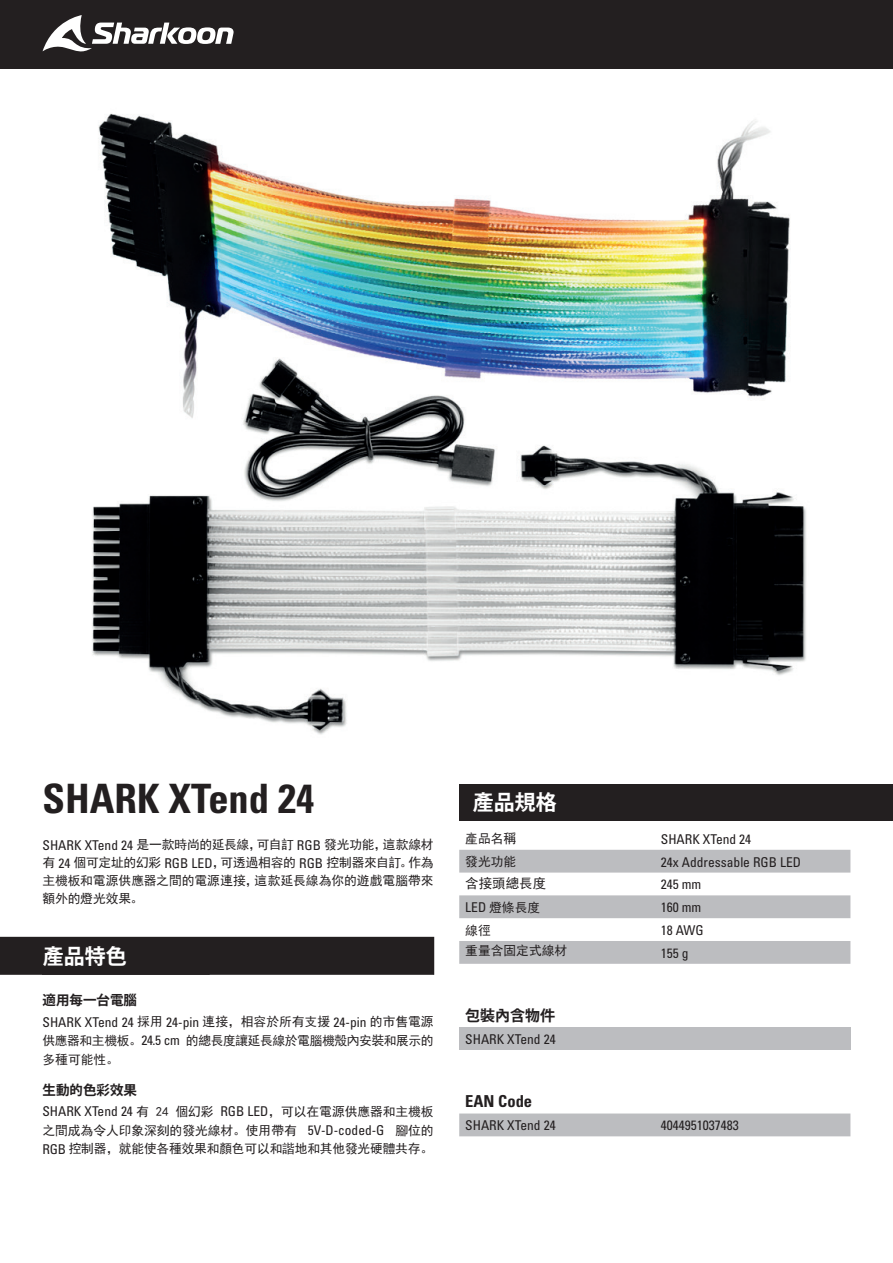
<style>
.page{position:relative;width:893px;height:1263px;background:#fff}
.page>*{position:absolute;margin:0;border:0;box-sizing:border-box;transform-origin:0 0}
.t1{font:40.5px "Univers LTCYR 67 Bold Cond";color:#231f20}
.t2{font:700 21px "Koz Go Pr 6 N";color:#fff}
.t3{font:16.5px "Univers LTCYR 67 Bold Cond";color:#231f20}
.t4{font:700 15px "Koz Go Pr 6 N";color:#231f20}
.t5{font:condensed 13.5px "Univers LTCYR 57";color:#231f20}
.t6{font:700 13.5px "Koz Go Pr 6 N";color:#231f20}
.t7{font:13.5px "Sim Hei";color:#231f20}
.t8{font:12.75px/18px "Sim Hei";letter-spacing:-.015em;color:#231f20;text-align:justify}
.s1{font-family:"Univers LTCYR 57";font-stretch:condensed;font-size:13.5px}
.s2{font-family:"Sim Hei";font-stretch:normal;font-size:12.75px}
</style>
<div class="page">
<div style="left:0;top:0;width:893px;height:69px;background:#231f20"></div>
<svg style="left:43px;top:15px;width:191px;height:37px"></svg>
<img style="left:92px;top:113px;width:715px;height:622px">
<div style="left:459px;top:1027px;width:391px;height:23px;background:#bcbdc0"></div>
<div style="left:459px;top:784px;width:434px;height:37px;background:#231f20"></div>
<svg style="left:459px;top:849px;width:391px;height:115px"></svg>
<div style="left:459px;top:1113px;width:391px;height:23px;background:#bcbdc0"></div>
<div style="left:0;top:937px;width:434px;height:37px;background:#231f20"></div>
<div style="left:42px;top:945px;width:167px;height:29px;border:1px solid #231f20"></div>
<h1 class="t1" style="left:43px;top:774px;width:273px">SHARK XTend 24</h1>
<p class="t8" style="left:43px;top:836px;width:393px"><span class="s1">SHARK XTend 24</span> 是一款時尚的延長線，可自訂 <span class="s1">RGB</span> 發光功能，這款線材有 <span class="s1">24</span> 個可定址的幻彩 <span class="s1">RGB LED</span>，可透過相容的 <span class="s1">RGB</span> 控制器來自訂。作為主機板和電源供應器之間的電源連接，這款延長線為你的遊戲電腦帶來額外的燈光效果。</p>
<h2 class="t2" style="left:43px;top:944px;width:85px">產品特色</h2>
<p class="t6" style="left:43px;top:993px;width:96px">適用每一台電腦</p>
<p class="t5" style="left:43px;top:1013px;width:393px">SHARK XTend 24 <span class="s2">採用</span> 24-pin <span class="s2">連接，相容於所有支援</span> 24-pin <span class="s2">的市售電源</span></p>
<p class="t8" style="left:43px;top:1031px;width:393px;line-height:18.8px">供應器和主機板。<span class="s1">24.5 cm</span> 的總長度讓延長線於電腦機殼內安裝和展示的多種可能性。</p>
<p class="t6" style="left:43px;top:1082px;width:96px">生動的色彩效果</p>
<p class="t8" style="left:43px;top:1102px;width:393px;line-height:18.8px"><span class="s1">SHARK XTend 24</span> 有 24 個幻彩 <span class="s1">RGB LED</span>，可以在電源供應器和主機板之間成為令人印象深刻的發光線材。使用帶有 <span class="s1">5V-D-coded-G</span> 腳位的<span class="s1">RGB</span> 控制器，就能使各種效果和顏色可以和諧地和其他發光硬體共存。</p>
<h2 class="t2" style="left:473px;top:791px;width:85px">產品規格</h2>
<p class="t8" style="left:465px;top:830px;width:52px">產品名稱</p>
<p class="t5" style="left:661px;top:830px;width:92px">SHARK XTend 24</p>
<p class="t8" style="left:465px;top:853px;width:52px">發光功能</p>
<p class="t5" style="left:661px;top:853px;width:142px">24x Addressable RGB LED</p>
<p class="t7" style="left:465px;top:876px;width:82px">含接頭總長度</p>
<p class="t5" style="left:661px;top:876px;width:42px">245 mm</p>
<p class="t8" style="left:465px;top:898px;width:76px"><span class="s1">LED</span> 燈條長度</p>
<p class="t5" style="left:661px;top:899px;width:42px">160 mm</p>
<p class="t8" style="left:465px;top:921px;width:27px">線徑</p>
<p class="t5" style="left:661px;top:922px;width:44px">18 AWG</p>
<p class="t8" style="left:465px;top:942px;width:103px">重量含固定式線材</p>
<p class="t5" style="left:661px;top:944px;width:29px">155 g</p>
<p class="t4" style="left:465px;top:1007px;width:91px">包裝內含物件</p>
<p class="t5" style="left:465px;top:1031px;width:92px">SHARK XTend 24</p>
<p class="t3" style="left:465px;top:1091px;width:68px">EAN Code</p>
<p class="t5" style="left:465px;top:1117px;width:92px">SHARK XTend 24</p>
<p class="t5" style="left:661px;top:1117px;width:79px">4044951037483</p>
</div>
